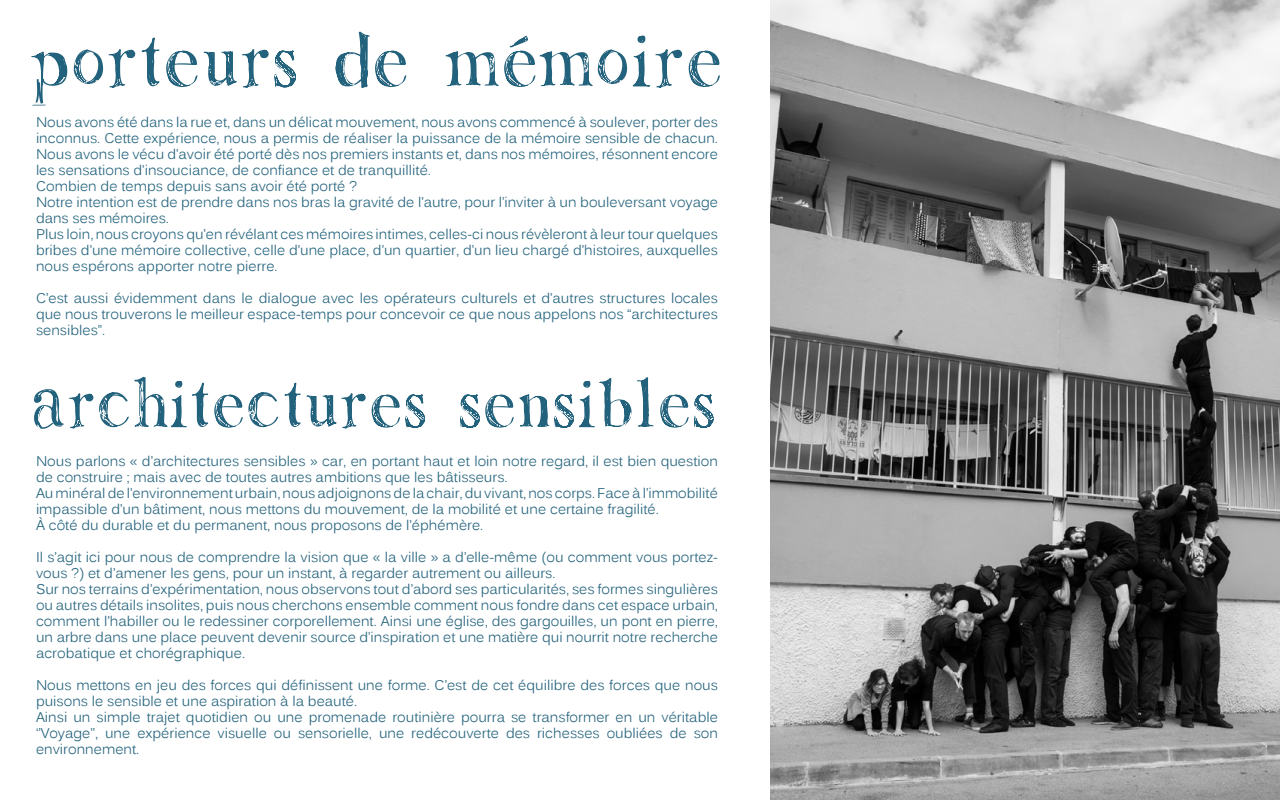
<style>
.page{position:relative;width:1280px;height:800px;background:#fff}
.page>*{position:absolute;margin:0;border:0;box-sizing:border-box;transform-origin:0 0}
.t1{font:67px "Lemonade";color:#23627c}
.t2{font:61px "Lemonade";color:#23627c}
.t3{font:14px/16px "Kalinga";color:#23627c}
</style>
<div class="page">
<svg style="left:510px;top:36px;width:18px;height:11px"></svg>
<img style="left:770px;top:0;width:510px;height:800px">
<h1 class="t1" style="left:31px;top:29px;width:696px">PORTEURS DE MeMOIRE</h1>
<p class="t3" style="left:36px;top:116px;width:684px">Nous avons été dans la rue et, dans un délicat mouvement, nous avons commencé à soulever, porter des inconnus. Cette expérience, nous a permis de réaliser la puissance de la mémoire sensible de chacun.<br>Nous avons le vécu d’avoir été porté dès nos premiers instants et, dans nos mémoires, résonnent encore les sensations d’insouciance, de confiance et de tranquillité.<br>Combien de temps depuis sans avoir été porté ?<br>Notre intention est de prendre dans nos bras la gravité de l’autre, pour l’inviter à un bouleversant voyage dans ses mémoires.<br>Plus loin, nous croyons qu’en révélant ces mémoires intimes, celles-ci nous révèleront à leur tour quelques bribes d’une mémoire collective, celle d’une place, d’un quartier, d’un lieu chargé d’histoires, auxquelles nous espérons apporter notre pierre.</p>
<p class="t3" style="left:36px;top:292px;width:683px;text-align:justify">C’est aussi évidemment dans le dialogue avec les opérateurs culturels et d’autres structures locales que nous trouverons le meilleur espace-temps pour concevoir ce que nous appelons nos “architectures sensibles”.</p>
<h2 class="t2" style="left:33px;top:375px;width:686px">ARCHITECTURES SENSIBLES</h2>
<p class="t3" style="left:36px;top:454px;width:683px">Nous parlons « d’architectures sensibles » car, en portant haut et loin notre regard, il est bien question de construire ; mais avec de toutes autres ambitions que les bâtisseurs.<br>Au minéral de l’environnement urbain, nous adjoignons de la chair, du vivant, nos corps. Face à l’immobilité impassible d’un bâtiment, nous mettons du mouvement, de la mobilité et une certaine fragilité.<br>À côté du durable et du permanent, nous proposons de l’éphémère.</p>
<p class="t3" style="left:36px;top:550px;width:684px">Il s’agit ici pour nous de comprendre la vision que « la ville » a d’elle-même (ou comment vous portez&shy;vous ?) et d’amener les gens, pour un instant, à regarder autrement ou ailleurs.<br>Sur nos terrains d’expérimentation, nous observons tout d’abord ses particularités, ses formes singulières ou autres détails insolites, puis nous cherchons ensemble comment nous fondre dans cet espace urbain, comment l’habiller ou le redessiner corporellement. Ainsi une église, des gargouilles, un pont en pierre, un arbre dans une place peuvent devenir source d’inspiration et une matière qui nourrit notre recherche acrobatique et chorégraphique.</p>
<p class="t3" style="left:36px;top:678px;width:684px">Nous mettons en jeu des forces qui définissent une forme. C’est de cet équilibre des forces que nous puisons le sensible et une aspiration à la beauté.<br>Ainsi un simple trajet quotidien ou une promenade routinière pourra se transformer en un véritable ‘’Voyage’’, une expérience visuelle ou sensorielle, une redécouverte des richesses oubliées de son environnement.</p>
</div>
